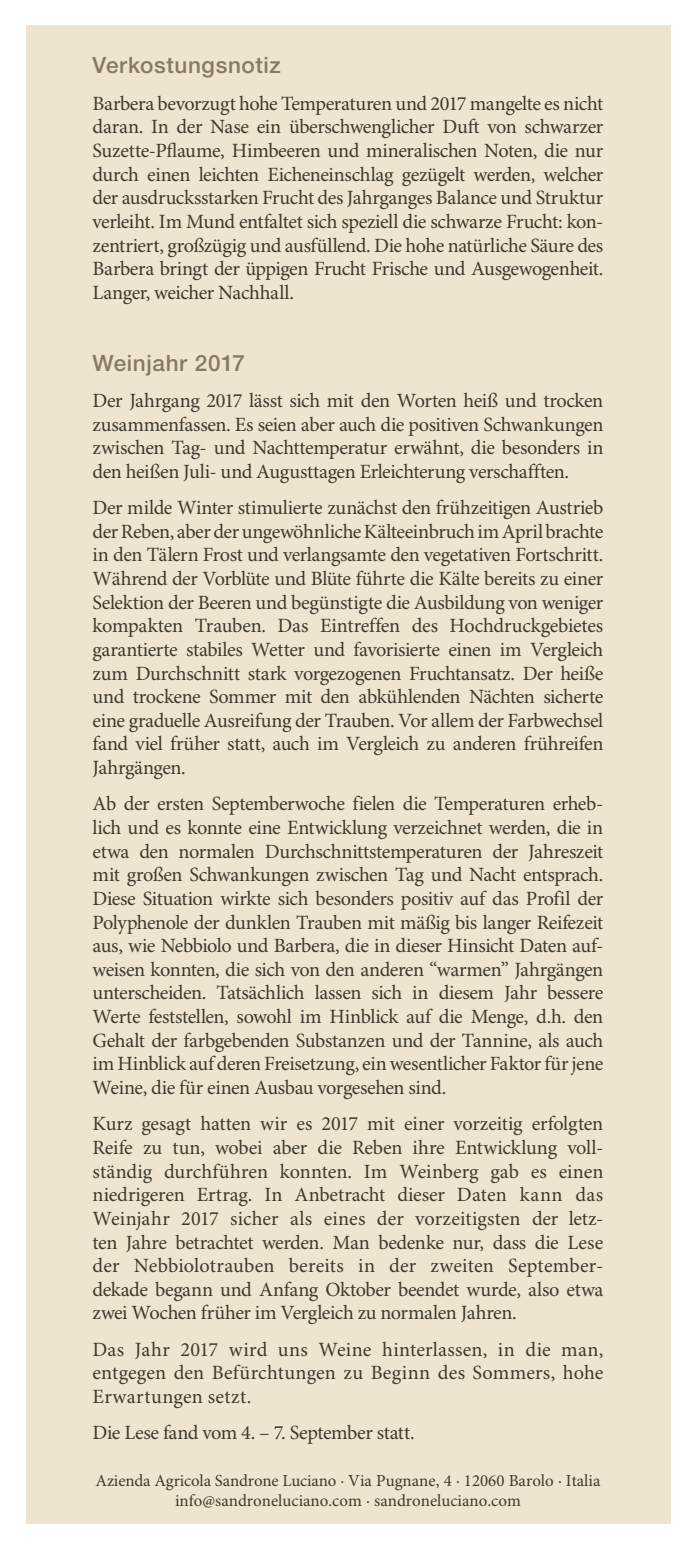
<style>
.page{position:relative;width:696px;height:1550px;background:#fff}
.page>*{position:absolute;margin:0;border:0;box-sizing:border-box;transform-origin:0 0}
.t1{font:500 22.5px "Helvetica Neue LT Std";letter-spacing:.025em;color:#877962}
.t2{font:20.25px/23.6px "Minion Pro";letter-spacing:-.02em;color:#3e3a2d;text-align:justify}
.t3{font:16.88px "Minion Pro";color:#3e3a2d}
</style>
<div class="page">
<div style="left:26px;top:26px;width:644px;height:1498px;background:#efe4d0"></div>
<p class="t1" style="left:92px;top:52px;width:189px">Verkostungsnotiz</p>
<p class="t2" style="left:92px;top:92px;width:512px">Barbera bevorzugt hohe Temperaturen und 2017 mangelte es nicht daran. In der Nase ein überschwenglicher Duft von schwarzer Suzette-Pflaume, Himbeeren und mineralischen Noten, die nur durch einen leichten Eicheneinschlag gezügelt werden, welcher der ausdrucksstarken Frucht des Jahrganges Balance und Struktur verleiht. Im Mund entfaltet sich speziell die schwarze Frucht: kon&shy;zentriert, großzügig und ausfüllend. Die hohe natürliche Säure des Barbera bringt der üppigen Frucht Frische und Ausgewogenheit.<br>Langer, weicher Nachhall.</p>
<p class="t1" style="left:92px;top:349px;width:154px">Weinjahr 2017</p>
<p class="t2" style="left:92px;top:389px;width:512px">Der Jahrgang 2017 lässt sich mit den Worten heiß und trocken zusammenfassen. Es seien aber auch die positiven Schwankungen zwischen Tag- und Nachttemperatur erwähnt, die besonders in den heißen Juli- und Augusttagen Erleichterung verschafften.</p>
<p class="t2" style="left:92px;top:497px;width:512px">Der milde Winter stimulierte zunächst den frühzeitigen Austrieb der Reben, aber der ungewöhnliche Kälteeinbruch im April brachte in den Tälern Frost und verlangsamte den vegetativen Fortschritt.<br>Während der Vorblüte und Blüte führte die Kälte bereits zu einer Selektion der Beeren und begünstigte die Ausbildung von weniger kompakten Trauben. Das Eintreffen des Hochdruckgebietes garantierte stabiles Wetter und favorisierte einen im Vergleich zum Durchschnitt stark vorgezogenen Fruchtansatz. Der heiße und trockene Sommer mit den abkühlenden Nächten sicherte eine graduelle Ausreifung der Trauben. Vor allem der Farbwechsel fand viel früher statt, auch im Vergleich zu anderen frühreifen Jahrgängen.</p>
<p class="t2" style="left:92px;top:793px;width:512px">Ab der ersten Septemberwoche fielen die Temperaturen erheb&shy;lich und es konnte eine Entwicklung verzeichnet werden, die in etwa den normalen Durchschnittstemperaturen der Jahreszeit mit großen Schwankungen zwischen Tag und Nacht entsprach.<br>Diese Situation wirkte sich besonders positiv auf das Profil der Polyphenole der dunklen Trauben mit mäßig bis langer Reifezeit aus, wie Nebbiolo und Barbera, die in dieser Hinsicht Daten auf&shy;weisen konnten, die sich von den anderen “warmen” Jahrgängen unterscheiden. Tatsächlich lassen sich in diesem Jahr bessere Werte feststellen, sowohl im Hinblick auf die Menge, d.h. den Gehalt der farbgebenden Substanzen und der Tannine, als auch im Hinblick auf deren Freisetzung, ein wesentlicher Faktor für jene Weine, die für einen Ausbau vorgesehen sind.</p>
<p class="t2" style="left:92px;top:1113px;width:512px">Kurz gesagt hatten wir es 2017 mit einer vorzeitig erfolgten Reife zu tun, wobei aber die Reben ihre Entwicklung voll&shy;ständig durchführen konnten. Im Weinberg gab es einen niedrigeren Ertrag. In Anbetracht dieser Daten kann das Weinjahr 2017 sicher als eines der vorzeitigsten der letz&shy;ten Jahre betrachtet werden. Man bedenke nur, dass die Lese der Nebbiolotrauben bereits in der zweiten September&shy;dekade begann und Anfang Oktober beendet wurde, also etwa zwei Wochen früher im Vergleich zu normalen Jahren.</p>
<p class="t2" style="left:92px;top:1338px;width:512px">Das Jahr 2017 wird uns Weine hinterlassen, in die man, entgegen den Befürchtungen zu Beginn des Sommers, hohe Erwartungen setzt.</p>
<p class="t2" style="left:92px;top:1422px;width:323px">Die Lese fand vom 4. – 7. September statt.</p>
<p class="t3" style="left:95px;top:1470px;width:506px">Azienda Agricola Sandrone Luciano · Via Pugnane, 4 · 12060 Barolo · Italia</p>
<p class="t3" style="left:175px;top:1490px;width:347px">info@sandroneluciano.com · sandroneluciano.com</p>
</div>
